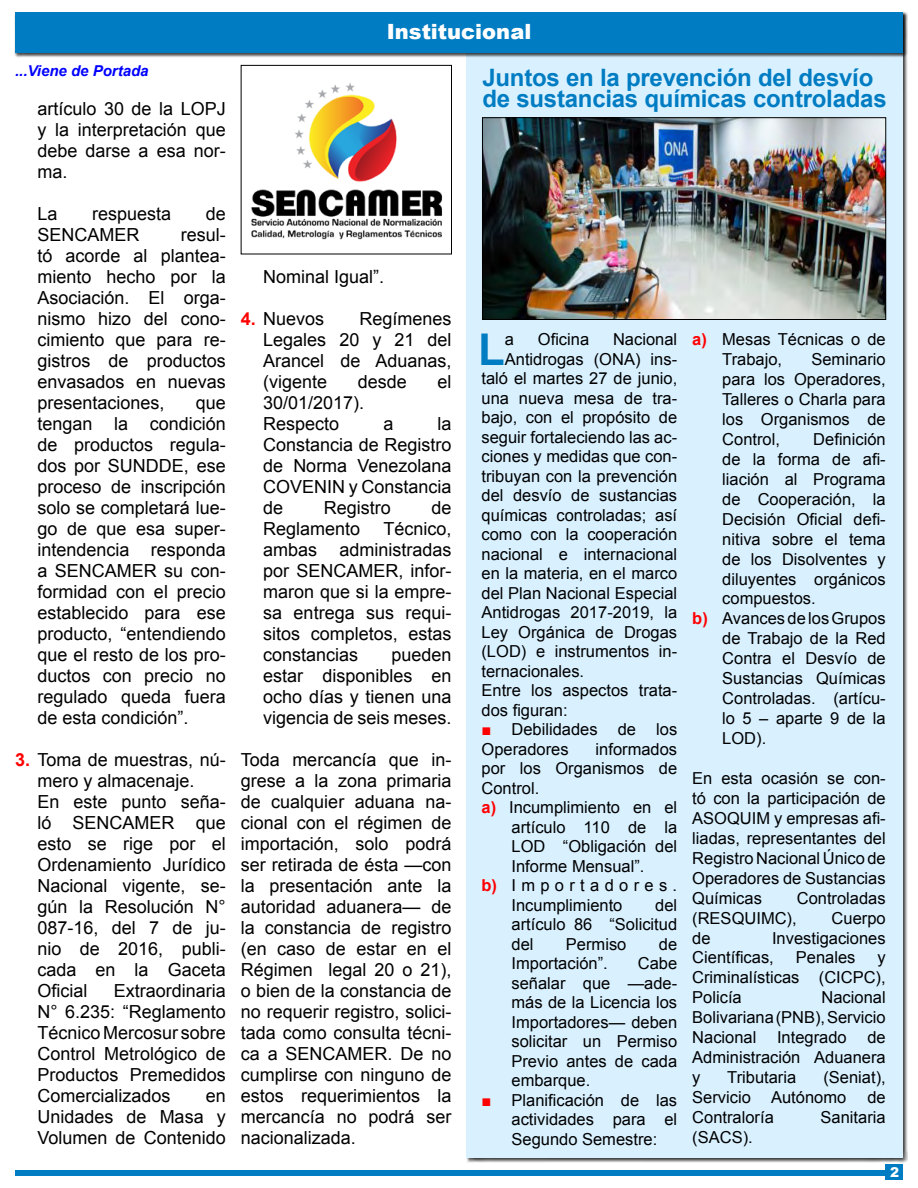
<style>
.page{position:relative;width:918px;height:1188px;background:#fff}
.page>*{position:absolute;margin:0;border:0;box-sizing:border-box;transform-origin:0 0}
.t1{font:700 43.8px "Arial";color:#007cc2}
.t2{font:700 24px/21px "Arial";letter-spacing:-.01em;color:#007cc2}
.t3{font:900 21px "Arial";color:#fff}
.t4{font:18px/21px "Arial";color:#000;text-align:justify}
.t5{font:16.5px/20px "Arial";color:#000;text-align:justify}
.t6{font:16.5px "Arial";letter-spacing:.325em;color:#000}
.t7{font:italic 700 15px "Arial";color:#00f}
.t8{font:900 13.5px "Arial";color:#fff}
.s1{font-weight:700;color:#f00}
.s2{color:#f00}
</style>
<div class="page">
<div style="left:886px;top:1164px;width:17px;height:16px;background:#007cc2"></div>
<div style="left:15px;top:1170px;width:879px;height:6px;background:#007cc2"></div>
<div style="left:466px;top:12px;width:437px;height:1146px;background:#d9f1ff"></div>
<div style="left:15px;top:12px;width:893px;height:46px;background:#000;opacity:.75"></div>
<div style="left:15px;top:12px;width:888px;height:40px;background:#007cc2"></div>
<img style="left:251px;top:83px;width:192px;height:157px">
<div style="left:241px;top:65px;width:211px;height:189px;border:1px solid #000"></div>
<img style="left:484px;top:119px;width:400px;height:199px">
<div style="left:482px;top:117px;width:404px;height:203px;border:1px solid #000"></div>
<p class="t3" style="left:387px;top:16px;width:146px">Institucional</p>
<p class="t7" style="left:15px;top:61px;width:135px">...Viene de Portada</p>
<h2 class="t2" style="left:482px;top:68px;width:406px">Juntos en la prevención del desvío de sustancias químicas controladas</h2>
<p class="t4" style="left:38px;top:98px;width:190px">artículo 30 de la LOPJ y la interpretación que debe darse a esa nor&shy;ma.</p>
<p class="t4" style="left:38px;top:203px;width:22px">La</p>
<p class="t4" style="left:92px;top:203px;width:81px">respuesta</p>
<p class="t4" style="left:206px;top:203px;width:22px">de</p>
<p class="t4" style="left:38px;top:224px;width:104px">SENCAMER</p>
<p class="t4" style="left:38px;top:224px;width:190px;text-indent:143px">resul&shy;tó acorde al plantea&shy;miento hecho por la Asociación. El orga&shy;nismo hizo del cono&shy;cimiento que para re&shy;gistros de productos envasados en nuevas presentaciones,</p>
<p class="t4" style="left:263px;top:266px;width:123px">Nominal Igual”.</p>
<p class="t4" style="left:241px;top:308px;width:85px"><span class="s1">4.</span> Nuevos</p>
<p class="t4" style="left:263px;top:308px;width:190px;text-indent:96px">Regímenes Legales 20 y 21 del Arancel de Aduanas, (vigente</p>
<h1 class="t1" style="left:478px;top:320px;width:28px">L</h1>
<p class="t5" style="left:505px;top:329px;width:11px">a</p>
<p class="t5" style="left:538px;top:329px;width:53px">Oficina</p>
<p class="t5" style="left:613px;top:329px;width:66px">Nacional</p>
<p class="t5" style="left:722px;top:330px;width:165px;text-indent:-30px"><span class="s1">a)</span> Mesas Técnicas o de<br>Trabajo,</p>
<p class="t5" style="left:505px;top:349px;width:174px">Antidrogas (ONA) ins-</p>
<p class="t5" style="left:482px;top:368px;width:197px">taló el martes 27 de junio,</p>
<p class="t5" style="left:482px;top:388px;width:197px">una nueva mesa de tra-</p>
<p class="t5" style="left:482px;top:407px;width:197px">bajo, con el propósito de</p>
<p class="t5" style="left:482px;top:427px;width:197px">seguir fortaleciendo las ac-</p>
<p class="t5" style="left:482px;top:446px;width:197px">ciones y medidas que con-</p>
<p class="t5" style="left:482px;top:466px;width:197px">tribuyan con la prevención</p>
<p class="t5" style="left:482px;top:485px;width:197px">del desvío de sustancias</p>
<p class="t5" style="left:482px;top:505px;width:197px">químicas controladas; así</p>
<p class="t5" style="left:482px;top:524px;width:197px">como con la cooperación</p>
<p class="t5" style="left:482px;top:544px;width:197px">nacional e internacional</p>
<p class="t5" style="left:482px;top:563px;width:197px">en la materia, en el marco</p>
<p class="t5" style="left:482px;top:583px;width:197px">del Plan Nacional Especial</p>
<p class="t5" style="left:482px;top:602px;width:197px">Antidrogas 2017-2019, la</p>
<p class="t5" style="left:482px;top:622px;width:197px">Ley Orgánica de Drogas</p>
<p class="t5" style="left:482px;top:641px;width:197px">(LOD) e instrumentos in-</p>
<p class="t5" style="left:482px;top:661px;width:104px">ternacionales.</p>
<p class="t5" style="left:482px;top:680px;width:197px">Entre los aspectos trata-</p>
<p class="t5" style="left:482px;top:700px;width:88px">dos figuran:</p>
<p class="t5" style="left:482px;top:720px;width:197px;line-height:19.5px"><span class="s2">■</span> Debilidades de los<br>Operadores</p>
<p class="t5" style="left:722px;top:349px;width:165px;text-indent:89px">Seminario para los Operadores, Talleres o Charla para los Organismos de Control,</p>
<p class="t4" style="left:358px;top:371px;width:51px">desde</p>
<p class="t4" style="left:437px;top:371px;width:16px">el</p>
<p class="t4" style="left:263px;top:392px;width:103px">30/01/2017).<br>Respecto</p>
<p class="t4" style="left:38px;top:393px;width:190px;text-indent:158px">que tengan la condición de productos regula&shy;dos por SUNDDE, ese proceso de inscripción solo se completará lue&shy;go de que esa super&shy;intendencia responda a SENCAMER su con&shy;formidad con el precio establecido para ese producto, “entendiendo que el resto de los pro&shy;ductos con precio no regulado queda fuera de esta condición”.</p>
<p class="t4" style="left:38px;top:750px;width:190px;text-align:left;text-indent:-22px"><span class="s1">3.</span> Toma de muestras, nú&shy;mero y almacenaje.<br>En este punto seña&shy;ló SENCAMER que esto se rige por el<br>Ordenamiento Jurídico<br>Nacional vigente, se&shy;gún la Resolución N°<br>087-16, del 7 de ju&shy;nio de 2016, publi&shy;cada en la Gaceta<br>Oficial</p>
<p class="t4" style="left:263px;top:413px;width:190px;text-indent:174px">la Constancia de Registro de Norma Venezolana COVENIN y Constancia de</p>
<p class="t4" style="left:383px;top:413px;width:12px">a</p>
<p class="t5" style="left:813px;top:429px;width:74px">Definición</p>
<p class="t5" style="left:722px;top:449px;width:165px">de la forma de afi-</p>
<p class="t5" style="left:722px;top:469px;width:165px">liación al Programa</p>
<p class="t5" style="left:722px;top:489px;width:165px">de Cooperación, la</p>
<p class="t5" style="left:722px;top:509px;width:165px">Decisión Oficial defi-</p>
<p class="t5" style="left:722px;top:529px;width:165px">nitiva sobre el tema</p>
<p class="t5" style="left:722px;top:549px;width:165px">de los Disolventes y</p>
<p class="t5" style="left:722px;top:569px;width:165px">diluyentes orgánicos</p>
<p class="t5" style="left:722px;top:589px;width:95px">compuestos.</p>
<p class="t5" style="left:692px;top:609px;width:195px"><span class="s1">b)</span> Avances de los Grupos</p>
<p class="t5" style="left:722px;top:629px;width:165px">de Trabajo de la Red</p>
<p class="t5" style="left:722px;top:649px;width:165px">Contra el Desvío de</p>
<p class="t5" style="left:722px;top:669px;width:165px">Sustancias Químicas</p>
<p class="t5" style="left:722px;top:689px;width:165px">Controladas. (artícu-</p>
<p class="t5" style="left:722px;top:709px;width:165px">lo 5 – aparte 9 de la</p>
<p class="t5" style="left:722px;top:729px;width:46px">LOD).</p>
<p class="t5" style="left:692px;top:768px;width:195px">En esta ocasión se con&shy;tó con la participación de ASOQUIM y empresas afi&shy;liadas, representantes del Registro Nacional Único de Operadores de Sustancias Químicas</p>
<p class="t4" style="left:324px;top:497px;width:69px">Registro</p>
<p class="t4" style="left:431px;top:497px;width:22px">de</p>
<p class="t4" style="left:263px;top:519px;width:99px">Reglamento</p>
<p class="t4" style="left:263px;top:519px;width:190px;text-indent:120px">Técnico, ambas administradas por SENCAMER, infor&shy;maron que si la empre&shy;sa entrega sus requi&shy;sitos completos, estas constancias</p>
<p class="t4" style="left:263px;top:645px;width:190px;text-indent:128px">pueden estar disponibles en ocho días y tienen una vigencia de seis meses.</p>
<p class="t4" style="left:241px;top:750px;width:212px">Toda mercancía que in&shy;grese a la zona primaria de cualquier aduana na&shy;cional con el régimen de importación, solo podrá ser retirada de ésta —con la presentación ante la autoridad aduanera— de la constancia de registro (en caso de estar en el Régimen legal 20 o 21), o bien de la constancia de no requerir registro, solici&shy;tada como consulta técni&shy;ca a SENCAMER. De no cumplirse con ninguno de estos requerimientos la mercancía no podrá ser nacionalizada.</p>
<p class="t5" style="left:596px;top:739px;width:83px">informados</p>
<p class="t5" style="left:482px;top:758px;width:197px">por los Organismos de</p>
<p class="t5" style="left:482px;top:778px;width:59px">Control.</p>
<p class="t5" style="left:482px;top:797px;width:197px"><span class="s1">a)</span> Incumplimiento en el</p>
<p class="t5" style="left:511px;top:817px;width:167px">artículo 110 de la</p>
<p class="t5" style="left:511px;top:836px;width:167px">LOD “Obligación del</p>
<p class="t5" style="left:511px;top:856px;width:134px">Informe Mensual”.</p>
<p class="t6" style="left:482px;top:874px;width:197px"><span class="s1">b)</span> Importadores.</p>
<p class="t5" style="left:511px;top:895px;width:112px">Incumplimiento</p>
<p class="t5" style="left:797px;top:888px;width:90px">Controladas</p>
<p class="t5" style="left:511px;top:895px;width:167px;line-height:19.5px;text-indent:144px">del artículo 86 “Solicitud del</p>
<p class="t5" style="left:692px;top:908px;width:106px">(RESQUIMC),</p>
<p class="t5" style="left:832px;top:908px;width:56px">Cuerpo</p>
<p class="t5" style="left:692px;top:928px;width:20px">de</p>
<p class="t5" style="left:692px;top:928px;width:195px;text-indent:80px">Investigaciones<br>Científicas,</p>
<p class="t5" style="left:566px;top:934px;width:62px">Permiso</p>
<p class="t5" style="left:659px;top:934px;width:20px">de</p>
<p class="t5" style="left:511px;top:954px;width:98px">Importación”.</p>
<p class="t5" style="left:796px;top:948px;width:61px">Penales</p>
<p class="t5" style="left:692px;top:948px;width:195px;text-indent:185px">y Criminalísticas (CICPC), Policía</p>
<p class="t5" style="left:511px;top:954px;width:167px;line-height:19.5px;text-indent:126px">Cabe señalar que —ade&shy;más de la Licencia los Importadores— deben solicitar un Permiso Previo antes de cada embarque.</p>
<p class="t5" style="left:511px;top:1090px;width:167px;line-height:19.5px;text-indent:-30px"><span class="s1">■</span> Planificación de las actividades para el Segundo Semestre:</p>
<p class="t4" style="left:38px;top:981px;width:190px;text-indent:76px">Extraordinaria N° 6.235: “Reglamento Técnico Mercosur sobre Control Metrológico de Productos Premedidos Comercializados</p>
<p class="t5" style="left:692px;top:988px;width:195px;text-indent:129px">Nacional Bolivariana (PNB), Servicio Nacional</p>
<p class="t5" style="left:692px;top:1028px;width:195px;text-indent:85px">Integrado de Administración Aduanera y</p>
<p class="t5" style="left:692px;top:1068px;width:195px;text-indent:131px">(Seniat),<br>Servicio Autónomo</p>
<p class="t5" style="left:727px;top:1068px;width:71px">Tributaria</p>
<p class="t5" style="left:867px;top:1088px;width:20px">de</p>
<p class="t4" style="left:38px;top:1086px;width:190px;text-indent:168px">en Unidades de Masa y Volumen de Contenido</p>
<p class="t5" style="left:692px;top:1107px;width:83px">Contraloría</p>
<p class="t5" style="left:821px;top:1107px;width:67px">Sanitaria</p>
<p class="t5" style="left:692px;top:1127px;width:62px">(SACS).</p>
<p class="t8" style="left:890px;top:1162px;width:11px">2</p>
</div>
